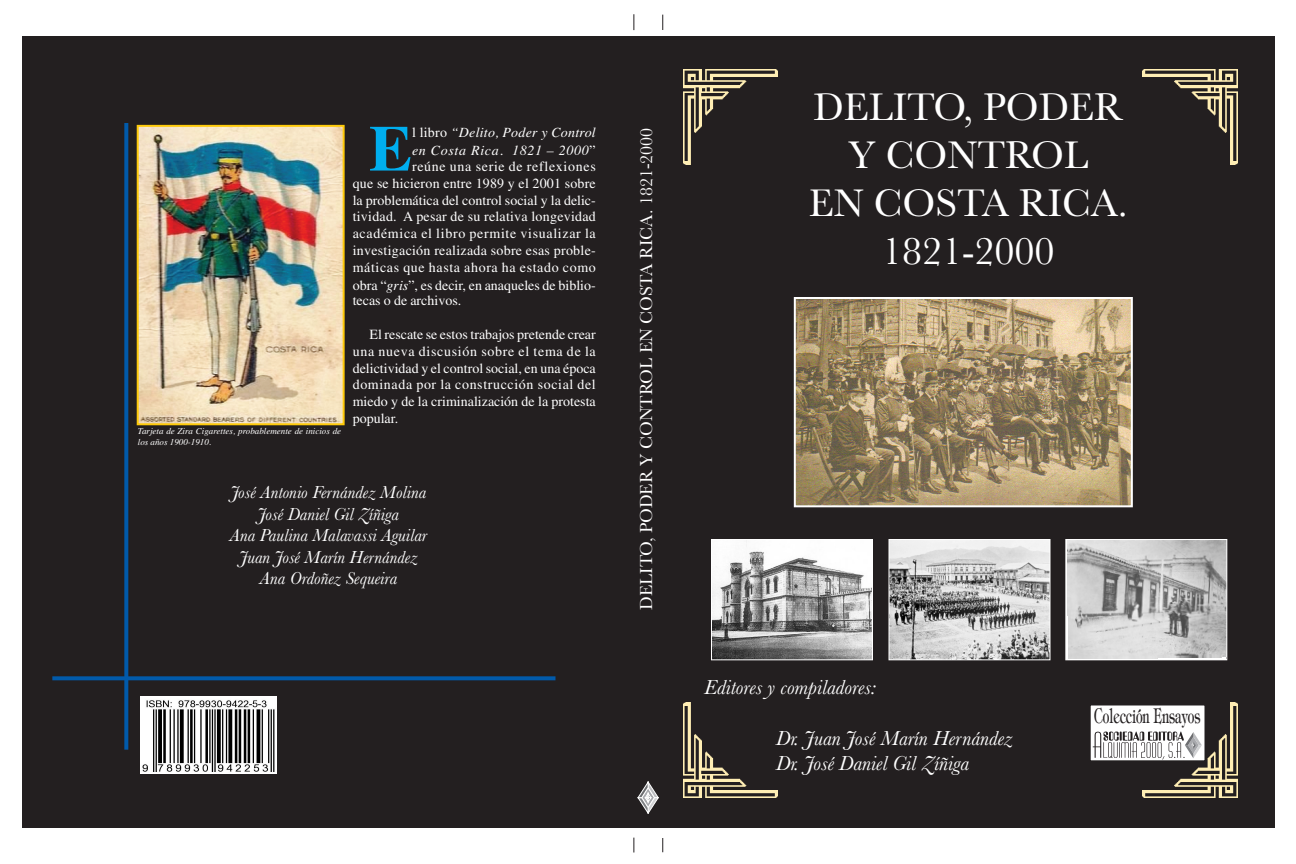
<style>
.page{position:relative;width:1296px;height:864px;background:#fff}
.page>*{position:absolute;margin:0;border:0;box-sizing:border-box;transform-origin:0 0}
.t1{font:700 64.7px "Times";color:#00aeef}
.t2{font:40px/48px "Baskerville";color:#fff;text-align:center}
.t3{font:italic 21px/25.2px "Baskerville";color:#fff}
.t4{font:20.4px "Tiffany";color:#231f20;scale:.59 1}
.t5{font:italic 18px/21.6px "Baskerville";color:#fff;text-align:center}
.t6{font:18px "Baskerville";color:#fff}
.t7{font:14px/16.9px "Times";color:#fff;text-align:justify}
.t8{font:italic 14px/18.2px "Times";letter-spacing:.015em;color:#fff}
.t9{font:italic 9px/10.8px "Times";color:#fff}
.s1{font-style:normal}
.s2{font-style:italic}
</style>
<div class="page">
<div style="left:22px;top:36px;width:641px;height:792px;background:#231f20"></div>
<svg style="left:124px;top:123px;width:4px;height:627px;background:#03549e"></svg>
<svg style="left:52px;top:676px;width:504px;height:4px;background:#03549e"></svg>
<svg style="left:638px;top:781px;width:21px;height:33px"></svg>
<svg style="left:633px;top:838px;width:1px;height:14px"></svg>
<svg style="left:662px;top:838px;width:1px;height:14px"></svg>
<svg style="left:633px;top:14px;width:1px;height:16px"></svg>
<svg style="left:662px;top:15px;width:1px;height:15px"></svg>
<img style="left:140px;top:128px;width:202px;height:294px">
<div style="left:137px;top:125px;width:208px;height:300px;border:2px solid #feca0a"></div>
<img style="left:140px;top:696px;width:137px;height:78px">
<div style="left:663px;top:36px;width:612px;height:792px;background:#231f20"></div>
<img style="left:683px;top:70px;width:95px;height:94px">
<img style="left:1143px;top:70px;width:95px;height:94px">
<img style="left:1143px;top:703px;width:95px;height:95px">
<img style="left:683px;top:703px;width:95px;height:95px">
<img style="left:797px;top:300px;width:333px;height:204px">
<div style="left:794px;top:297px;width:339px;height:210px;border:2px solid #fff"></div>
<div style="left:1090px;top:705px;width:115px;height:56px;background:#fff"></div>
<svg style="left:1093px;top:732px;width:109px;height:27px"></svg>
<div style="left:1090px;top:704px;width:116px;height:57px;border:1px solid #231f20"></div>
<img style="left:711px;top:539px;width:497px;height:122px">
<img style="left:890px;top:541px;width:158px;height:117px">
<div style="left:888px;top:539px;width:162px;height:121px;border:1px solid #fff"></div>
<img style="left:1208px;top:539px;width:20px;height:122px">
<img style="left:1061px;top:539px;width:2px;height:122px">
<img style="left:1067px;top:541px;width:158px;height:117px">
<div style="left:1065px;top:539px;width:162px;height:121px;border:1px solid #fff"></div>
<img style="left:884px;top:539px;width:2px;height:122px">
<img style="left:713px;top:541px;width:158px;height:117px">
<div style="left:711px;top:539px;width:162px;height:121px;border:1px solid #fff"></div>
<p class="t9" style="left:138px;top:426px;width:205px">Tarjeta de Zira Cigarettes, probablemente de inicios de los años 1900-1910.</p>
<h1 class="t1" style="left:369px;top:110px;width:45px">E</h1>
<p class="t8" style="left:412px;top:123px;width:185px"><span class="s1">l libro</span> “Delito, Poder y Control en Costa Rica. 1821 – 2000<span class="s1">”</span></p>
<p class="t7" style="left:353px;top:159px;width:245px;text-indent:59px">reúne una serie de reflexiones que se hicieron entre 1989 y el 2001 sobre la problemática del control social y la delic&shy;tividad. A pesar de su relativa longevidad académica el libro permite visualizar la investigación realizada sobre esas proble&shy;máticas que hasta ahora ha estado como obra “<span class="s2">gris</span>”, es decir, en anaqueles de biblio-</p>
<p class="t7" style="left:353px;top:294px;width:110px">tecas o de archivos.</p>
<p class="t7" style="left:353px;top:327px;width:245px;text-indent:17px">El rescate se estos trabajos pretende crear una nueva discusión sobre el tema de la delictividad y el control social, en una época dominada por la construcción social del miedo y de la criminalización de la protesta popular.</p>
<p class="t5" style="left:230px;top:481px;width:199px">José Antonio Fernández Molina<br>José Daniel Gil Zíñiga<br>Ana Paulina Malavassi Aguilar<br>Juan José Marín Hernández<br>Ana Ordoñez Sequeira</p>
<p class="t6" style="left:635px;top:610px;width:483px;rotate:-90deg">DELITO, PODER Y CONTROL EN COSTA RICA. 1821-2000</p>
<h2 class="t2" style="left:809px;top:82px;width:321px">DELITO, PODER<br>Y CONTROL<br>EN COSTA RICA.<br>1821-2000</h2>
<h3 class="t3" style="left:704px;top:675px;width:173px">Editores y compiladores:</h3>
<h3 class="t3" style="left:776px;top:725px;width:238px">Dr. Juan José Marín Hernández<br>Dr. José Daniel Gil Zíñiga</h3>
<h3 class="t4" style="left:1094px;top:708px;width:182px">Colección Ensayos</h3>
</div>
